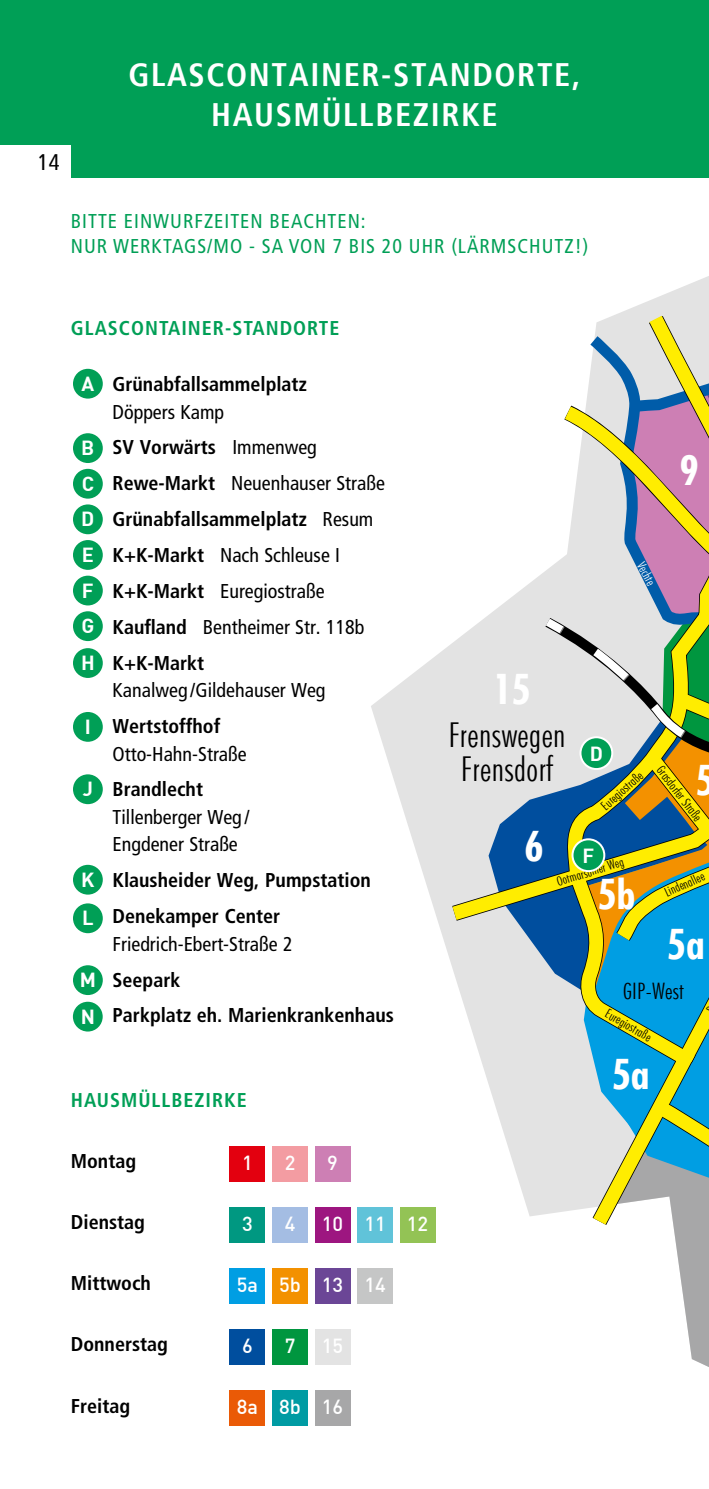
<style>
.page{position:relative;width:709px;height:1489px;background:#fff}
.page>*{position:absolute;margin:0;border:0;box-sizing:border-box;transform-origin:0 0}
.t1{font:700 condensed 42px "Futura BT";color:#fff}
.t2{font:300 condensed 34.25px/34.2px "Futura BT";letter-spacing:.015em;color:#000;text-align:center}
.t3{font:700 condensed 32.5px/40px "Frutiger";letter-spacing:.05em;color:#fff;text-align:center}
.t4{font:300 condensed 22.75px "Futura BT";letter-spacing:.015em;color:#000}
.t5{font:condensed 22.5px "Frutiger";color:#000}
.t6{font:condensed 20px/35.8px "Frutiger LT Std";color:#000}
.t7{font:700 condensed 20px/35.8px "Frutiger LT Std";color:#000}
.t8{font:condensed 20px/25px "Frutiger LT Std";letter-spacing:.05em;color:#009f56}
.t9{font:700 condensed 20px "Frutiger LT Std";letter-spacing:.05em;color:#009f56}
.t10{font:500 20px "DIN";color:#fff}
.t11{font:700 20px/35.8px "DIN";color:#fff}
.t12{font:300 condensed 12.75px "Futura BT";color:#000}
.t13{font:300 condensed 12.75px "Futura BT";color:#fff}
.s1{font-weight:700}
</style>
<div class="page">
<svg style="left:371px;top:657px;width:190px;height:647px"></svg>
<div style="left:488px;top:932px;width:46px;height:63px;background:#e3e3e3"></div>
<svg style="left:562px;top:276px;width:147px;height:936px"></svg>
<svg style="left:437px;top:394px;width:146px;height:536px"></svg>
<svg style="left:537px;top:611px;width:46px;height:597px;background:#a8bbc3"></svg>
<svg style="left:583px;top:299px;width:126px;height:1067px;background:#a5baa6"></svg>
<div style="left:572px;top:839px;width:32px;height:32px;background:#009f56;border-radius:50%"></div>
<div style="left:571px;top:838px;width:34px;height:34px;border:2px solid #fff;border-radius:50%"></div>
<div style="left:580px;top:737px;width:32px;height:32px;background:#009f56;border-radius:50%"></div>
<div style="left:579px;top:736px;width:34px;height:34px;border:2px solid #fff;border-radius:50%"></div>
<div style="left:72px;top:368px;width:32px;height:31px;background:#009f56;border-radius:50%"></div>
<div style="left:71px;top:367px;width:34px;height:33px;border:2px solid #fff;border-radius:50%"></div>
<div style="left:72px;top:432px;width:32px;height:32px;background:#009f56;border-radius:50%"></div>
<div style="left:71px;top:431px;width:34px;height:34px;border:2px solid #fff;border-radius:50%"></div>
<div style="left:72px;top:468px;width:32px;height:31px;background:#009f56;border-radius:50%"></div>
<div style="left:71px;top:467px;width:34px;height:33px;border:2px solid #fff;border-radius:50%"></div>
<div style="left:72px;top:503px;width:32px;height:32px;background:#009f56;border-radius:50%"></div>
<div style="left:71px;top:502px;width:34px;height:34px;border:2px solid #fff;border-radius:50%"></div>
<div style="left:72px;top:539px;width:32px;height:32px;background:#009f56;border-radius:50%"></div>
<div style="left:71px;top:538px;width:34px;height:34px;border:2px solid #fff;border-radius:50%"></div>
<div style="left:72px;top:574px;width:32px;height:32px;background:#009f56;border-radius:50%"></div>
<div style="left:71px;top:573px;width:34px;height:34px;border:2px solid #fff;border-radius:50%"></div>
<div style="left:72px;top:610px;width:32px;height:32px;background:#009f56;border-radius:50%"></div>
<div style="left:71px;top:609px;width:34px;height:34px;border:2px solid #fff;border-radius:50%"></div>
<div style="left:72px;top:647px;width:32px;height:32px;background:#009f56;border-radius:50%"></div>
<div style="left:71px;top:646px;width:34px;height:34px;border:2px solid #fff;border-radius:50%"></div>
<div style="left:72px;top:711px;width:32px;height:31px;background:#009f56;border-radius:50%"></div>
<div style="left:71px;top:710px;width:34px;height:33px;border:2px solid #fff;border-radius:50%"></div>
<div style="left:72px;top:773px;width:32px;height:32px;background:#009f56;border-radius:50%"></div>
<div style="left:71px;top:772px;width:34px;height:34px;border:2px solid #fff;border-radius:50%"></div>
<div style="left:72px;top:863px;width:32px;height:32px;background:#009f56;border-radius:50%"></div>
<div style="left:71px;top:862px;width:34px;height:34px;border:2px solid #fff;border-radius:50%"></div>
<div style="left:72px;top:902px;width:32px;height:32px;background:#009f56;border-radius:50%"></div>
<div style="left:71px;top:901px;width:34px;height:34px;border:2px solid #fff;border-radius:50%"></div>
<div style="left:72px;top:964px;width:32px;height:32px;background:#009f56;border-radius:50%"></div>
<div style="left:71px;top:963px;width:34px;height:34px;border:2px solid #fff;border-radius:50%"></div>
<div style="left:72px;top:1000px;width:32px;height:32px;background:#009f56;border-radius:50%"></div>
<div style="left:71px;top:999px;width:34px;height:34px;border:2px solid #fff;border-radius:50%"></div>
<div style="left:0;top:0;width:709px;height:177px;background:#009f56"></div>
<div style="left:230px;top:1146px;width:35px;height:35px;background:#e3000f"></div>
<div style="left:272px;top:1146px;width:36px;height:35px;background:#f39ca2"></div>
<div style="left:315px;top:1146px;width:35px;height:35px;background:#cd7fb4"></div>
<div style="left:230px;top:1207px;width:35px;height:35px;background:#009881"></div>
<div style="left:272px;top:1207px;width:36px;height:35px;background:#a4bde3"></div>
<div style="left:315px;top:1207px;width:35px;height:35px;background:#9d1680"></div>
<div style="left:357px;top:1207px;width:36px;height:35px;background:#60c3d9"></div>
<div style="left:400px;top:1207px;width:35px;height:35px;background:#93c355"></div>
<div style="left:230px;top:1268px;width:35px;height:35px;background:#009ee3"></div>
<div style="left:272px;top:1268px;width:36px;height:35px;background:#f39100"></div>
<div style="left:315px;top:1268px;width:35px;height:35px;background:#6b4696"></div>
<div style="left:357px;top:1268px;width:36px;height:35px;background:#c5c6c6"></div>
<div style="left:230px;top:1329px;width:35px;height:35px;background:#004e9e"></div>
<div style="left:272px;top:1329px;width:36px;height:35px;background:#00963f"></div>
<div style="left:315px;top:1329px;width:35px;height:35px;background:#e3e3e3"></div>
<div style="left:230px;top:1390px;width:35px;height:35px;background:#ea5a06"></div>
<div style="left:272px;top:1390px;width:36px;height:35px;background:#009ba3"></div>
<div style="left:315px;top:1390px;width:35px;height:35px;background:#a7a7a8"></div>
<div style="left:0;top:145px;width:71px;height:33px;background:#fff"></div>
<p class="t5" style="left:38px;top:153px;width:23px">14</p>
<h3 class="t3" style="left:128px;top:57px;width:454px">GLASCONTAINER-STANDORTE,<br>HAUSMÜLLBEZIRKE</h3>
<p class="t8" style="left:71px;top:208px;width:296px">Bitte Ei nwurfzeiten beachten:<br>Nur werktags/Mo - Sa von 7 bis</p>
<p class="t8" style="left:382px;top:233px;width:208px">20 Uhr (Lärmschutz!)</p>
<p class="t9" style="left:71px;top:316px;width:270px">Glascontai ner-Standorte</p>
<p class="t11" style="left:81px;top:366px;width:14px">A</p>
<p class="t11" style="left:81px;top:431px;width:15px;text-align:justify">B C D E F G H</p>
<p class="t11" style="left:85px;top:709px;width:8px">I</p>
<p class="t11" style="left:83px;top:772px;width:12px">J</p>
<p class="t11" style="left:81px;top:861px;width:15px;line-height:38.5px">K<br>L</p>
<p class="t11" style="left:80px;top:962px;width:18px;line-height:36.5px">M<br>N</p>
<p class="t7" style="left:113px;top:366px;width:196px">Grünabfallsammelplatz</p>
<p class="t6" style="left:113px;top:394px;width:274px">Döppers Kamp<br><span class="s1">SV Vorwärts</span> Immenweg<br><span class="s1">Rewe-Markt</span> Neuenhauser Straße<br><span class="s1">Grünabfallsammelplatz</span> Resum<br><span class="s1">K+K-Markt</span> Nach Schleuse I<br><span class="s1">K+K-Markt</span> Euregiostraße<br><span class="s1">Kaufland</span> Bentheimer Str. 118b<br><span class="s1">K+K-Markt</span></p>
<p class="t6" style="left:113px;top:672px;width:214px">Kanalweg /Gildehauser Weg</p>
<p class="t7" style="left:113px;top:708px;width:109px">Wertstoffhof</p>
<p class="t6" style="left:113px;top:735px;width:136px">Otto-Hahn-Straße</p>
<p class="t7" style="left:113px;top:771px;width:92px">Brandlecht</p>
<p class="t6" style="left:113px;top:803px;width:138px;line-height:27.5px">Tillenberger Weg /<br>Engdener Straße</p>
<p class="t7" style="left:113px;top:862px;width:260px">Klausheider Weg, Pumpstation<br>Denekamper Center</p>
<p class="t6" style="left:113px;top:925px;width:181px">Friedrich-Ebert-Straße 2</p>
<p class="t7" style="left:113px;top:961px;width:283px">Seepark<br>Parkplatz eh. Marienkrankenhaus</p>
<p class="t9" style="left:71px;top:1087px;width:177px">Hausmüllbezirke</p>
<p class="t7" style="left:71px;top:1142px;width:67px">Montag</p>
<p class="t10" style="left:242px;top:1153px;width:12px">1</p>
<p class="t10" style="left:285px;top:1153px;width:12px">2</p>
<p class="t10" style="left:327px;top:1153px;width:12px">9</p>
<p class="t7" style="left:71px;top:1204px;width:76px">Dienstag</p>
<p class="t10" style="left:242px;top:1214px;width:12px">3</p>
<p class="t10" style="left:285px;top:1214px;width:12px">4</p>
<p class="t10" style="left:322px;top:1214px;width:108px">10 11 12</p>
<p class="t7" style="left:71px;top:1265px;width:82px">Mittwoch</p>
<p class="t10" style="left:237px;top:1275px;width:150px">5a 5b 13 14</p>
<p class="t7" style="left:71px;top:1326px;width:99px">Donnerstag</p>
<p class="t10" style="left:242px;top:1336px;width:12px">6</p>
<p class="t10" style="left:285px;top:1336px;width:12px">7</p>
<p class="t10" style="left:322px;top:1336px;width:23px">15</p>
<p class="t7" style="left:71px;top:1387px;width:61px">Freitag</p>
<p class="t10" style="left:237px;top:1396px;width:108px">8a 8b 16</p>
<h1 class="t1" style="left:680px;top:444px;width:20px">9</h1>
<p class="t13" style="left:647px;top:559px;width:26px;rotate:62deg">Vechte</p>
<h1 class="t1" style="left:493px;top:663px;width:39px">15</h1>
<h2 class="t2" style="left:448px;top:717px;width:119px">Frenswegen<br>Frensdorf</h2>
<p class="t11" style="left:590px;top:736px;width:15px">D</p>
<p class="t12" style="left:598px;top:801px;width:52px;rotate:-42deg">Euregiostraße</p>
<p class="t12" style="left:665px;top:763px;width:66px;rotate:52deg">Grasdorfer Straße</p>
<h1 class="t1" style="left:696px;top:755px;width:20px">5</h1>
<h1 class="t1" style="left:525px;top:820px;width:20px">6</h1>
<p class="t11" style="left:582px;top:839px;width:13px">F</p>
<p class="t12" style="left:555px;top:874px;width:71px;rotate:-17deg">Ootmarsumer Weg</p>
<h1 class="t1" style="left:598px;top:868px;width:39px">5b</h1>
<p class="t12" style="left:662px;top:885px;width:44px;rotate:-24deg">Lindenallee</p>
<h1 class="t1" style="left:667px;top:918px;width:39px">5a</h1>
<p class="t4" style="left:623px;top:976px;width:62px">GIP-West</p>
<p class="t12" style="left:610px;top:1005px;width:52px;rotate:30deg">Euregiostraße</p>
<h1 class="t1" style="left:612px;top:1048px;width:39px">5a</h1>
</div>
